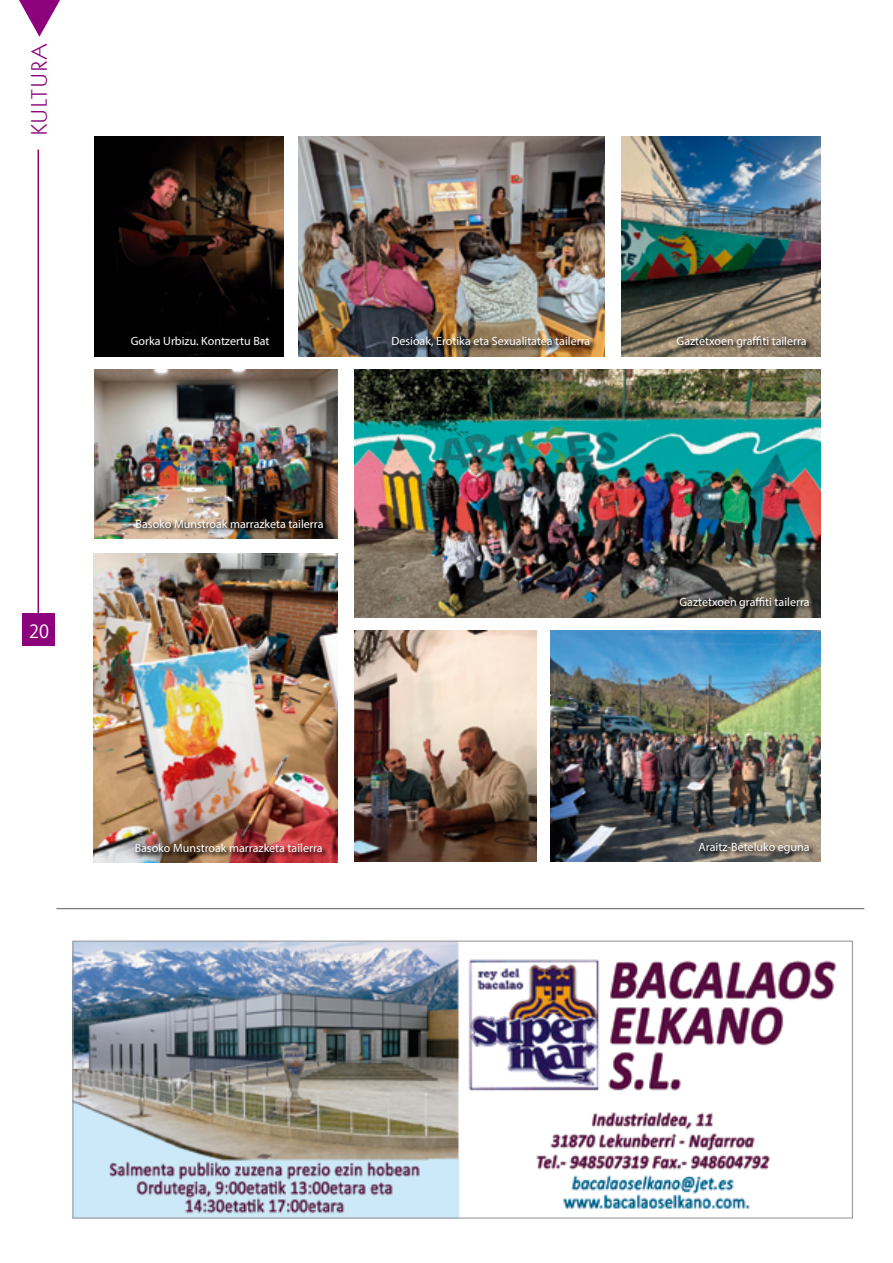
<style>
.page{position:relative;width:893px;height:1263px;background:#fff}
.page>*{position:absolute;margin:0;border:0;box-sizing:border-box;transform-origin:0 0}
.t1{font:22.5px "Kabel IT Cby BT";letter-spacing:.1em;color:#8d037b}
.t2{font:18px "Koz Go Pr 6 N";color:#fff}
.t3{font:12px "Myriad Pro";color:#fff}
</style>
<div class="page">
<img style="left:94px;top:136px;width:190px;height:220px">
<img style="left:621px;top:136px;width:200px;height:220px">
<img style="left:94px;top:369px;width:244px;height:169px">
<img style="left:355px;top:369px;width:466px;height:248px">
<img style="left:550px;top:631px;width:271px;height:231px">
<img style="left:355px;top:631px;width:182px;height:231px">
<img style="left:94px;top:553px;width:244px;height:310px">
<img style="left:298px;top:136px;width:306px;height:220px">
<hr style="left:38px;top:149px;width:1px;height:491px;background:#8d037b">
<div style="left:22px;top:613px;width:33px;height:33px;background:#8d037b"></div>
<svg style="left:19px;top:0;width:41px;height:37px"></svg>
<div style="left:131px;top:336px;width:144px;height:15px;background:#000"></div>
<svg style="left:677px;top:336px;width:135px;height:18px;background:#7e705c"></svg>
<svg style="left:136px;top:518px;width:193px;height:16px;background:#68584a"></svg>
<svg style="left:680px;top:597px;width:135px;height:18px;background:#46423a"></svg>
<svg style="left:698px;top:842px;width:117px;height:18px;background:#746d63"></svg>
<svg style="left:135px;top:843px;width:193px;height:16px;background:#87453e"></svg>
<img style="left:392px;top:336px;width:204px;height:17px">
<img style="left:74px;top:942px;width:762px;height:274px">
<hr style="left:56px;top:908px;width:808px;height:1px;background:#5b5b5f">
<hr style="left:892px;top:0;width:1px;height:103px;background:#640e80">
<h1 class="t1" style="left:25px;top:135px;width:93px;rotate:-90deg">KULTURA</h1>
<h2 class="t2" style="left:29px;top:621px;width:21px">20</h2>
<p class="t3" style="left:131px;top:334px;width:140px">Gorka Urbizu. Kontzertu Bat</p>
<p class="t3" style="left:676px;top:334px;width:132px">Gaztetxoen graffiti tailerra</p>
<p class="t3" style="left:391px;top:334px;width:200px">Desioak, Erotika eta Sexualitatea tailerra</p>
<p class="t3" style="left:136px;top:516px;width:189px">Basoko Munstroak marrazketa tailerra</p>
<p class="t3" style="left:679px;top:595px;width:132px">Gaztetxoen graffiti tailerra</p>
<p class="t3" style="left:135px;top:841px;width:189px">Basoko Munstroak marrazketa tailerra</p>
<p class="t3" style="left:699px;top:840px;width:113px">Araitz-Beteluko eguna</p>
</div>
